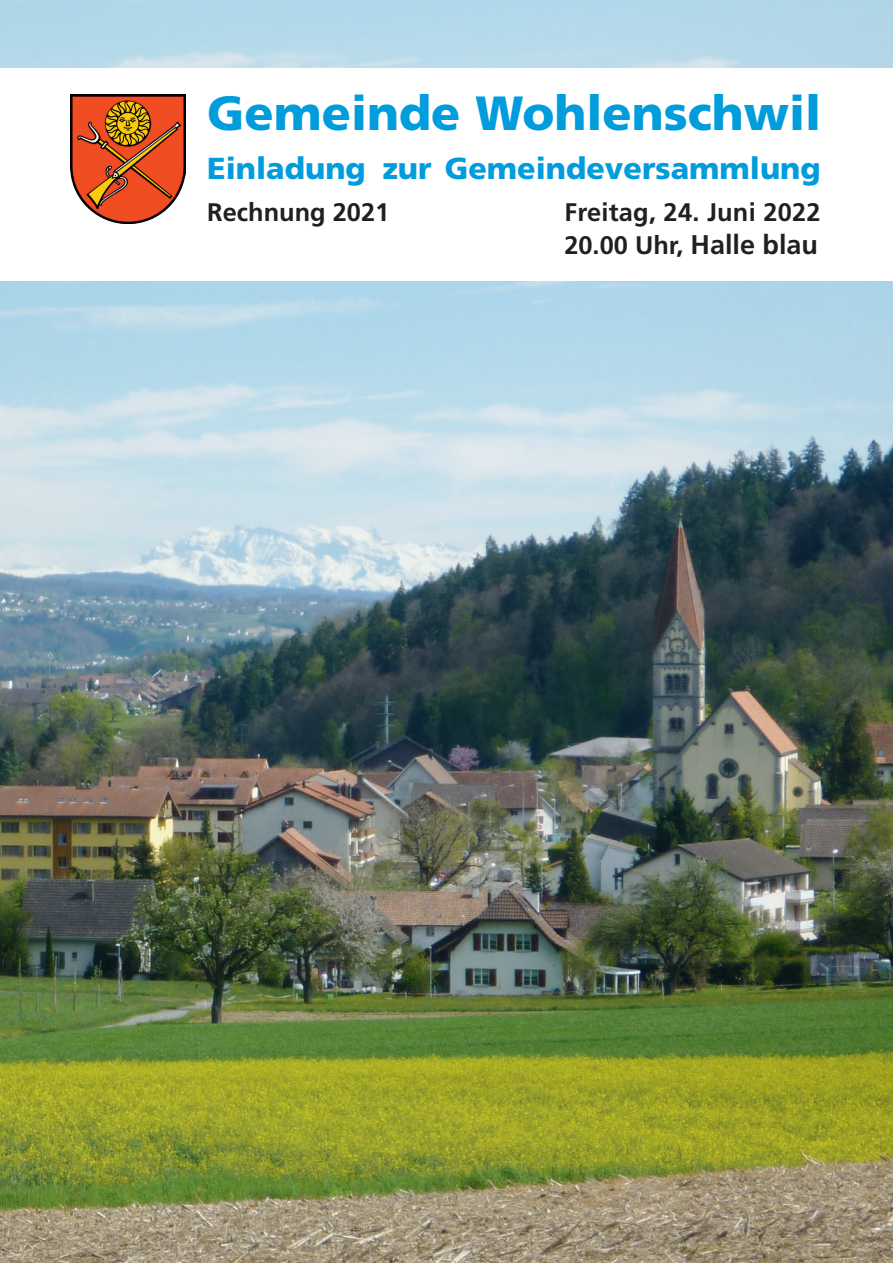
<style>
.page{position:relative;width:893px;height:1263px;background:#fff}
.page>*{position:absolute;margin:0;border:0;box-sizing:border-box;transform-origin:0 0}
.t1{font:900 48px "Frutiger LT Std";color:#009cdc}
.t2{font:900 30.3px "Frutiger LT Std";color:#009cdc}
.t3{font:700 25.35px/32.4px "Frutiger LT Std";color:#231f20}
.s1{font-size:27px}
</style>
<div class="page">
<img style="left:0;top:281px;width:893px;height:982px">
<img style="left:71px;top:94px;width:115px;height:130px">
<h1 class="t1" style="left:207px;top:84px;width:615px">Gemeinde Wohlenschwil</h1>
<p class="t2" style="left:207px;top:150px;width:615px">Einladung zur Gemeindeversammlung</p>
<p class="t3" style="left:207px;top:196px;width:184px">Rechnung 2021</p>
<p class="t3" style="left:564px;top:196px;width:258px">Freitag, 24. Juni 2022<br>20.00 Uhr, <span class="s1">Halle blau</span></p>
</div>
